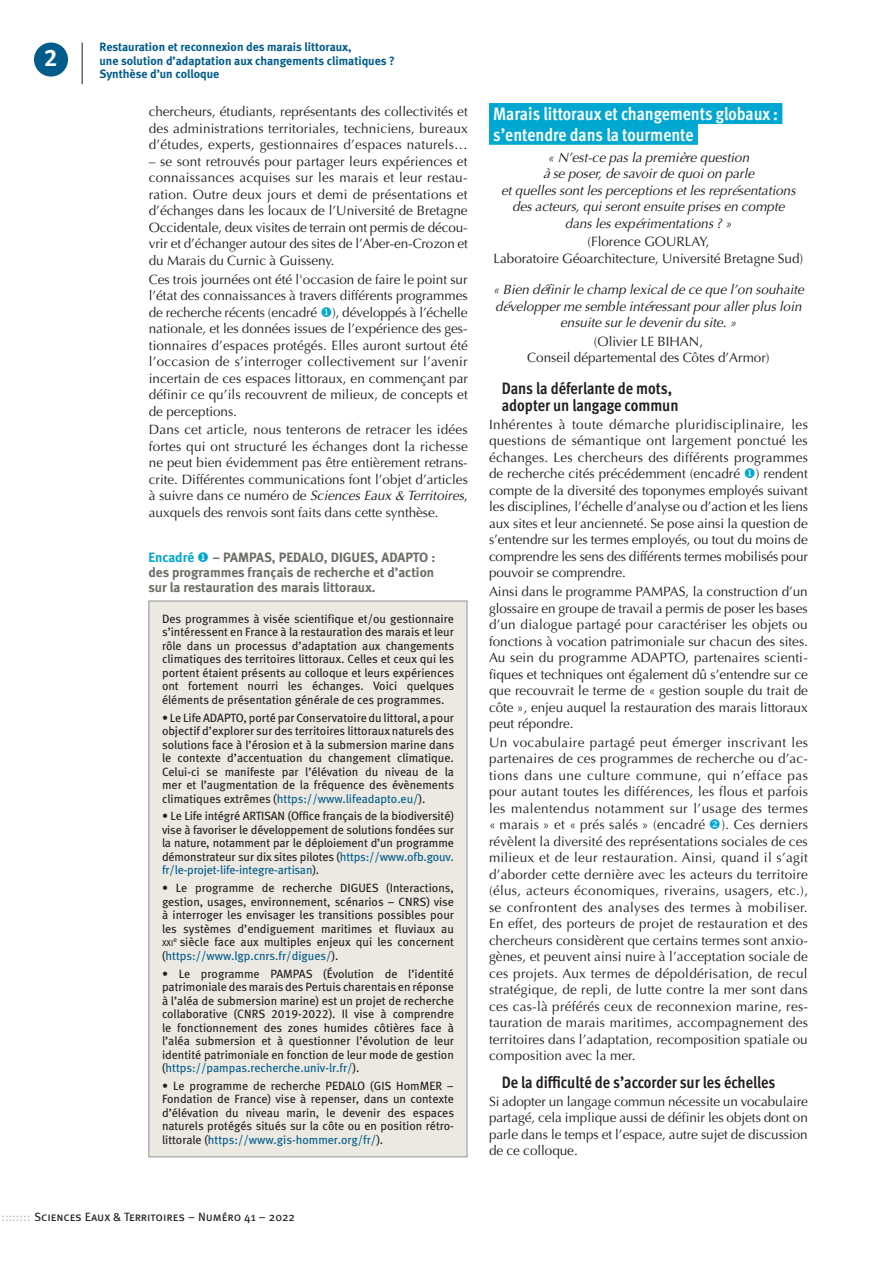
<style>
.page{position:relative;width:893px;height:1263px;background:#fff}
.page>*{position:absolute;margin:0;border:0;box-sizing:border-box;transform-origin:0 0}
.t1{font:700 24px "Meta Bold LF Caps";color:#fff}
.H1_bleu{font:18px "Meta Cond OT Bold";color:#fff}
.H1_bleu_2e_ligne{font:18px "Meta Cond OT Bold";color:#fff}
.t2{font:16.5px/17px "Meta Cond OT Bold";color:#231f20}
.Texte_article{font:13.5px/16.5px "Optima";letter-spacing:-.005em;color:#231f20;text-align:justify}
.Texte_article-2{font:italic 13.5px/16.5px "Optima";letter-spacing:-.005em;color:#231f20;text-align:center}
.Titre_figure{font:700 13.5px/15px "Meta Bold LF Roman";color:#6c6d67;text-align:justify}
.Texte_encadré{font:12px/13.5px "Meta Book LF Roman";color:#231f20;text-align:justify}
.t3{font:700 12px/13.5px "Meta Bold LF Roman";color:#005c8a}
.t4{font:12px "Meta Book Caps";color:#231f20}
.Texte_encadré-2{font:8.4px "Meta Book LF Roman";color:#231f20}
.s1{color:#00a7d1}
.s2{font-style:italic}
.s3{color:#005c8a}
.s4{color:#bcbdc0}
</style>
<div class="page">
<div style="left:34px;top:43px;width:34px;height:34px;background:#005c8a;border-radius:50%"></div>
<hr style="left:82px;top:43px;width:1px;height:41px;background:#231f20">
<div style="left:489px;top:103px;width:293px;height:21px;background:#00a7d1"></div>
<div style="left:489px;top:124px;width:209px;height:21px;background:#00a7d1"></div>
<div style="left:149px;top:601px;width:318px;height:556px;background:#ece9e3"></div>
<h1 class="t1" style="left:44px;top:43px;width:15px">2</h1>
<p class="t3" style="left:100px;top:40px;width:297px">Restauration et reconnexion des marais littoraux,<br>une solution d’adaptation aux changements climatiques ?<br>Synthèse d’un colloque</p>
<p class="Texte_article" style="left:149px;top:104px;width:320px">chercheurs, étudiants, représentants des collectivités et des administrations territoriales, techniciens, bureaux d’études, experts, gestionnaires d’espaces naturels…</p>
<p class="Texte_article" style="left:149px;top:153px;width:321px">– se sont retrouvés pour partager leurs expériences et connaissances acquises sur les marais et leur restau&shy;ration. Outre deux jours et demi de présentations et d’échanges dans les locaux de l’Université de Bretagne Occidentale, deux visites de terrain ont permis de décou&shy;vrir et d’échanger autour des sites de l’Aber-en-Crozon et du Marais du Curnic à Guisseny.</p>
<p class="Texte_article" style="left:149px;top:271px;width:321px">Ces trois journées ont été l'occasion de faire le point sur l’état des connaissances à travers différents programmes de recherche récents (encadré <span class="s1">◆</span>), développés à l’échelle nationale, et les données issues de l’expérience des ges&shy;tionnaires d’espaces protégés. Elles auront surtout été l’occasion de s’interroger collectivement sur l’avenir incertain de ces espaces littoraux, en commençant par définir ce qu’ils recouvrent de milieux, de concepts et de perceptions.</p>
<p class="Texte_article" style="left:149px;top:422px;width:321px">Dans cet article, nous tenterons de retracer les idées fortes qui ont structuré les échanges dont la richesse ne peut bien évidemment pas être entièrement retrans&shy;crite. Différentes communications font l’objet d’articles à suivre dans ce numéro de <span class="s2">Sciences Eaux &amp; Territoires</span>, auxquels des renvois sont faits dans cette synthèse.</p>
<p class="Titre_figure" style="left:148px;top:549px;width:288px"><span class="s1">Encadré</span> <span class="s1">◆</span> – PAMPAS, PEDALO, DIGUES, ADAPTO : des programmes français de recherche et d’action sur la restauration des marais littoraux.</p>
<p class="Texte_encadré" style="left:162px;top:612px;width:294px">Des programmes à visée scientifique et/ou gestionnaire s’intéressent en France à la restauration des marais et leur rôle dans un processus d’adaptation aux changements climatiques des territoires littoraux. Celles et ceux qui les portent étaient présents au colloque et leurs expériences ont fortement nourri les échanges. Voici quelques éléments de présentation générale de ces programmes.</p>
<p class="Texte_encadré" style="left:162px;top:711px;width:294px">• Le Life ADAPTO, porté par Conservatoire du littoral, a pour objectif d’explorer sur des territoires littoraux naturels des solutions face à l’érosion et à la submersion marine dans le contexte d’accentuation du changement climatique.<br>Celui-ci se manifeste par l’élévation du niveau de la mer et l’augmentation de la fréquence des évènements climatiques extrêmes (<span class="s3">https://www.lifeadapto.eu/</span>).</p>
<p class="Texte_encadré" style="left:162px;top:809px;width:293px">• Le Life intégré ARTISAN (Office français de la biodiversité) vise à favoriser le développement de solutions fondées sur la nature, notamment par le déploiement d’un programme démonstrateur sur dix sites pilotes (<span class="s3">https://www.ofb.gouv. fr/le-projet-life-integre-artisan</span>).</p>
<p class="Texte_encadré" style="left:162px;top:881px;width:293px">• Le programme de recherche DIGUES (Interactions, gestion, usages, environnement, scénarios – CNRS) vise à interroger les envisager les transitions possibles pour les systèmes d’endiguement maritimes et fluviaux au</p>
<p class="Texte_encadré-2" style="left:162px;top:938px;width:13px">xxi</p>
<p class="Texte_encadré" style="left:162px;top:935px;width:294px;text-indent:11px"><sup>e</sup> siècle face aux multiples enjeux qui les concernent (<span class="s3">https://www.lgp.cnrs.fr/digues/</span>).</p>
<p class="Texte_encadré" style="left:162px;top:966px;width:293px">• Le programme PAMPAS (Évolution de l’identité patrimoniale des marais des Pertuis charentais en réponse à l’aléa de submersion marine) est un projet de recherche collaborative (CNRS 2019-2022). Il vise à comprendre le fonctionnement des zones humides côtières face à l’aléa submersion et à questionner l’évolution de leur identité patrimoniale en fonction de leur mode de gestion (<span class="s3">https://pampas.recherche.univ-lr.fr/</span>).</p>
<p class="Texte_encadré" style="left:162px;top:1079px;width:294px">• Le programme de recherche PEDALO (GIS HomMER – Fondation de France) vise à repenser, dans un contexte d’élévation du niveau marin, le devenir des espaces naturels protégés situés sur la côte ou en position rétro&shy;littorale (<span class="s3">https://www.gis-hommer.org/fr/</span>).</p>
<p class="H1_bleu" style="left:493px;top:102px;width:286px">Marais littoraux et changements globaux :</p>
<p class="H1_bleu_2e_ligne" style="left:493px;top:123px;width:202px">s’entendre dans la tourmente</p>
<p class="Texte_article-2" style="left:501px;top:148px;width:296px">« N’est-ce pas la première question<br>à se poser, de savoir de quoi on parle<br>et quelles sont les perceptions et les représentations des acteurs, qui seront ensuite prises en compte dans les expérimentations ? »</p>
<p class="Texte_article" style="left:493px;top:234px;width:311px;text-align:center">(Florence GOURLAY,<br>Laboratoire Géoarchitecture, Université Bretagne Sud)</p>
<p class="Texte_article-2" style="left:493px;top:281px;width:313px">« Bien définir le champ lexical de ce que l’on souhaite développer me semble intéressant pour aller plus loin ensuite sur le devenir du site. »</p>
<p class="Texte_article" style="left:527px;top:333px;width:244px;text-align:center">(Olivier LE BIHAN,<br>Conseil départemental des Côtes d’Armor)</p>
<h2 class="t2" style="left:502px;top:380px;width:178px">Dans la déferlante de mots, adopter un langage commun</h2>
<p class="Texte_article" style="left:489px;top:416px;width:320px">Inhérentes à toute démarche pluridisciplinaire, les questions de sémantique ont largement ponctué les échanges. Les chercheurs des différents programmes de recherche cités précédemment (encadré <span class="s1">◆</span>) rendent compte de la diversité des toponymes employés suivant les disciplines, l’échelle d’analyse ou d’action et les liens aux sites et leur ancienneté. Se pose ainsi la question de s’entendre sur les termes employés, ou tout du moins de comprendre les sens des différents termes mobilisés pour pouvoir se comprendre.</p>
<p class="Texte_article" style="left:489px;top:583px;width:320px">Ainsi dans le programme PAMPAS, la construction d’un glossaire en groupe de travail a permis de poser les bases d’un dialogue partagé pour caractériser les objets ou fonctions à vocation patrimoniale sur chacun des sites.<br>Au sein du programme ADAPTO, partenaires scienti&shy;fiques et techniques ont également dû s’entendre sur ce que recouvrait le terme de « gestion souple du trait de côte », enjeu auquel la restauration des marais littoraux peut répondre.</p>
<p class="Texte_article" style="left:489px;top:734px;width:321px">Un vocabulaire partagé peut émerger inscrivant les partenaires de ces programmes de recherche ou d’ac&shy;tions dans une culture commune, qui n’efface pas pour autant toutes les différences, les flous et parfois les malentendus notamment sur l’usage des termes « marais » et « prés salés » (encadré <span class="s1">❖</span>). Ces derniers révèlent la diversité des représentations sociales de ces milieux et de leur restauration. Ainsi, quand il s’agit d’aborder cette dernière avec les acteurs du territoire (élus, acteurs économiques, riverains, usagers, etc.), se confrontent des analyses des termes à mobiliser.<br>En effet, des porteurs de projet de restauration et des chercheurs considèrent que certains termes sont anxio&shy;gènes, et peuvent ainsi nuire à l’acceptation sociale de ces projets. Aux termes de dépoldérisation, de recul stratégique, de repli, de lutte contre la mer sont dans ces cas-là préférés ceux de reconnexion marine, res&shy;tauration de marais maritimes, accompagnement des territoires dans l’adaptation, recomposition spatiale ou composition avec la mer.</p>
<h2 class="t2" style="left:502px;top:1074px;width:275px">De la difficulté de s’accorder sur les échelles</h2>
<p class="Texte_article" style="left:489px;top:1093px;width:320px">Si adopter un langage commun nécessite un vocabulaire partagé, cela implique aussi de définir les objets dont on parle dans le temps et l’espace, autre sujet de discussion de ce colloque.</p>
<p class="t4" style="left:1px;top:1210px;width:295px"><span class="s4">::::::::</span> Sciences Eaux &amp; Territoires – Numéro 41 – 2022</p>
</div>
